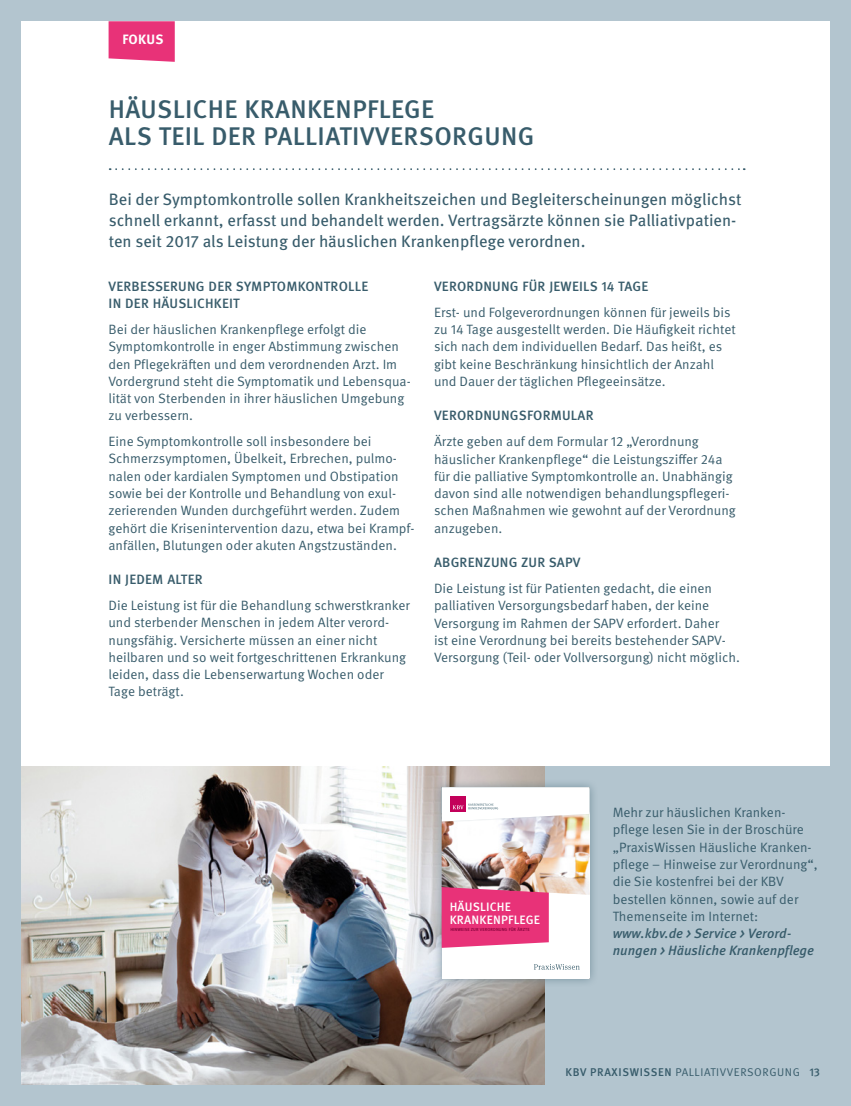
<style>
.page{position:relative;width:851px;height:1106px;background:#fff}
.page>*{position:absolute;margin:0;border:0;box-sizing:border-box;transform-origin:0 0}
.t1{font:500 25.5px/26.7px "Meta Pro";letter-spacing:.015em;color:#385c6b}
.t2{font:16.5px/21px "Meta Pro";color:#385c6b}
.t3{font:13.5px/17.2px "Meta Pro Norm";color:#385c6b}
.t4{font:500 13.5px/17.2px "Meta Pro";letter-spacing:.015em;color:#385c6b}
.t5{font:italic 500 13.5px/17.2px "Meta Pro";color:#385c6b}
.t6{font:700 13.5px "Meta Pro";letter-spacing:.015em;color:#fff}
.t7{font:500 12.15px/12.8px "Meta Pro";letter-spacing:.015em;color:#fff}
.t8{font:11.25px "Meta Pro Norm";letter-spacing:.05em;color:#385c6b}
.t9{font:500 4.35px "Meta Pro";letter-spacing:.015em;color:#84013a}
.s1{font-family:"Meta Pro";font-weight:500}
</style>
<div class="page">
<div style="left:0;top:0;width:850px;height:1106px;background:#b3c5cf"></div>
<img style="left:21px;top:765px;width:523px;height:319px">
<div style="left:432px;top:778px;width:166px;height:209px;background:#385c6b;opacity:.5"></div>
<div style="left:441px;top:787px;width:148px;height:191px;background:#fff"></div>
<div style="left:441px;top:894px;width:107px;height:53px;background:#e83278"></div>
<img style="left:441px;top:824px;width:148px;height:70px">
<svg style="left:534px;top:964px;width:45px;height:5px"></svg>
<svg style="left:441px;top:787px;width:149px;height:37px"></svg>
<div style="left:21px;top:21px;width:808px;height:744px;background:#fff"></div>
<svg style="left:109px;top:21px;width:66px;height:41px"></svg>
<svg style="left:110px;top:168px;width:634px;height:2px"></svg>
<p class="t6" style="left:122px;top:29px;width:42px">FOKUS</p>
<h1 class="t1" style="left:109px;top:94px;width:427px">HÄUSLICHE KRANKENPFLEGE<br>ALS TEIL DER PALLIATIVVERSORGUNG</h1>
<p class="t2" style="left:109px;top:187px;width:634px">Bei der Symptomkontrolle sollen Krankheitszeichen und Begleiterscheinungen möglichst schnell erkannt, erfasst und behandelt werden. Vertragsärzte können sie Palliativpatien&shy;ten seit 2017 als Leistung der häuslichen Krankenpflege verordnen.</p>
<p class="t4" style="left:108px;top:277px;width:261px">VERBESSERUNG DER SYMPTOMKONTROLLE<br>IN DER HÄUSLICHKEIT</p>
<p class="t3" style="left:108px;top:320px;width:304px">Bei der häuslichen Krankenpflege erfolgt die Symptomkontrolle in enger Abstimmung zwischen den Pflegekräften und dem verordnenden Arzt. Im Vordergrund steht die Symptomatik und Lebensqua&shy;lität von Sterbenden in ihrer häuslichen Umgebung zu verbessern.</p>
<p class="t3" style="left:108px;top:432px;width:307px">Eine Symptomkontrolle soll insbesondere bei Schmerzsymptomen, Übelkeit, Erbrechen, pulmo&shy;nalen oder kardialen Symptomen und Obstipation sowie bei der Kontrolle und Behandlung von exul&shy;zerierenden Wunden durchgeführt werden. Zudem gehört die Krisenintervention dazu, etwa bei Krampf&shy;anfällen, Blutungen oder akuten Angstzuständen.</p>
<p class="t4" style="left:108px;top:570px;width:96px">IN JEDEM ALTER</p>
<p class="t3" style="left:108px;top:596px;width:303px">Die Leistung ist für die Behandlung schwerstkranker und sterbender Menschen in jedem Alter verord&shy;nungsfähig. Versicherte müssen an einer nicht heilbaren und so weit fortgeschrittenen Erkrankung leiden, dass die Lebenserwartung Wochen oder Tage beträgt.</p>
<p class="t4" style="left:434px;top:277px;width:216px">VERORDNUNG FÜR JEWEILS 14 TAGE</p>
<p class="t3" style="left:434px;top:303px;width:303px">Erst- und Folgeverordnungen können für jeweils bis zu 14 Tage ausgestellt werden. Die Häufigkeit richtet sich nach dem individuellen Bedarf. Das heißt, es gibt keine Beschränkung hinsichtlich der Anzahl und Dauer der täglichen Pflegeeinsätze.</p>
<p class="t4" style="left:434px;top:406px;width:161px">VERORDNUNGSFORMULAR</p>
<p class="t3" style="left:434px;top:432px;width:303px">Ärzte geben auf dem Formular 12 „Verordnung häuslicher Krankenpflege“ die Leistungsziffer 24a für die palliative Symptomkontrolle an. Unabhängig davon sind alle notwendigen behandlungspflegeri&shy;schen Maßnahmen wie gewohnt auf der Verordnung anzugeben.</p>
<p class="t4" style="left:434px;top:553px;width:148px">ABGRENZUNG ZUR SAPV</p>
<p class="t3" style="left:434px;top:579px;width:307px">Die Leistung ist für Patienten gedacht, die einen palliativen Versorgungsbedarf haben, der keine Versorgung im Rahmen der SAPV erfordert. Daher<br>ist eine Verordnung bei bereits bestehender SAPV-Versorgung (Teil- oder Vollversorgung) nicht möglich.</p>
<p class="t7" style="left:449px;top:900px;width:92px">HÄUSLICHE<br>KRANKENPFLEGE</p>
<p class="t9" style="left:450px;top:926px;width:81px">HINWEISE ZUR VERORDNUNG FÜR ÄRZTE</p>
<p class="t3" style="left:612px;top:803px;width:206px">Mehr zur häuslichen Kranken&shy;pflege lesen Sie in der Broschüre „PraxisWissen Häusliche Kranken&shy;pflege – Hinweise zur Verordnung“, die Sie kostenfrei bei der KBV bestellen können, sowie auf der<br>Themenseite im Internet:</p>
<p class="t5" style="left:612px;top:923px;width:203px">www.kbv.de &gt; Service &gt; Verord&shy;nungen &gt; Häusliche Krankenpflege</p>
<p class="t8" style="left:565px;top:1063px;width:256px"><span class="s1">KBV PRAXISWISSEN</span> PALLIATIVVERSORGUNG <span class="s1">13</span></p>
</div>
